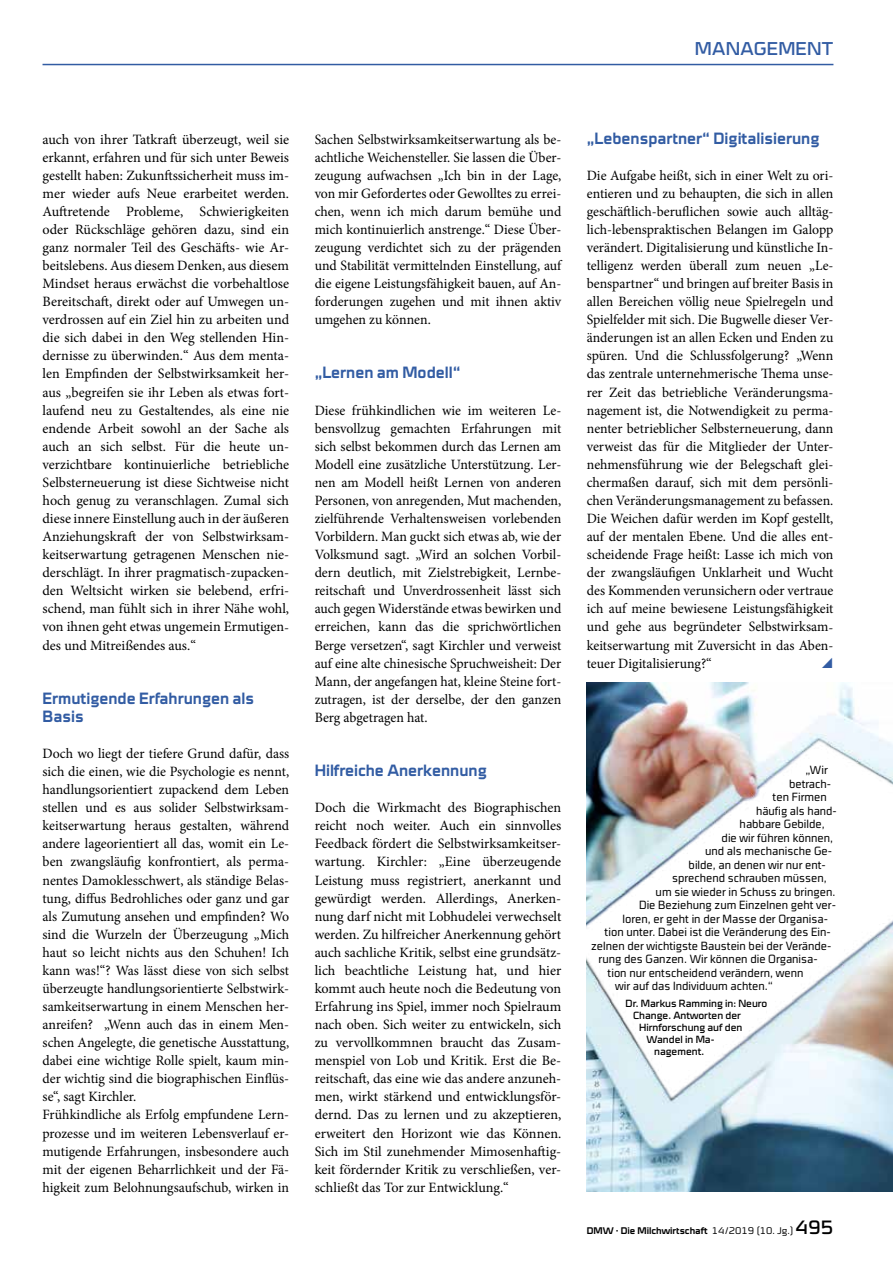
<style>
.page{position:relative;width:893px;height:1263px;background:#fff}
.page>*{position:absolute;margin:0;border:0;box-sizing:border-box;transform-origin:0 0}
.t1{font:18.75px "Cube OT";letter-spacing:.01em;color:#325ca3}
.t2{font:700 16.5px/18px "Cube OT";color:#325ca3}
.t3{font:14.25px/18px "Minion Pro";color:#000;text-align:justify}
.t4{font:300 condensed 12px "Cube OT";color:#000}
.t5{font:300 condensed 12px "Cube OT";color:#000;scale:.96 1}
.t6{font:10.5px "Cube OT";color:#000}
.t7{font:700 9.75px "Cube OT";color:#000}
.s1{font-weight:300}
.s2{font-weight:400;font-size:19.5px}
</style>
<div class="page">
<hr style="left:43px;top:64px;width:790px;height:1px;background:#325ca3">
<img style="left:587px;top:683px;width:306px;height:509px">
<h1 class="t1" style="left:695px;top:38px;width:140px">MANAGEMENT</h1>
<p class="t3" style="left:43px;top:130px;width:248px">auch von ihrer Tatkraft überzeugt, weil sie erkannt, erfahren und für sich unter Beweis gestellt haben: Zukunftssicherheit muss im&shy;mer wieder aufs Neue erarbeitet werden.<br>Auftretende Probleme, Schwierigkeiten oder Rückschläge gehören dazu, sind ein ganz normaler Teil des Geschäfts- wie Ar&shy;beitslebens. Aus diesem Denken, aus diesem Mindset heraus erwächst die vorbehaltlose Bereitschaft, direkt oder auf Umwegen un&shy;verdrossen auf ein Ziel hin zu arbeiten und die sich dabei in den Weg stellenden Hin&shy;dernisse zu überwinden.“ Aus dem menta&shy;len Empfinden der Selbstwirksamkeit her&shy;aus „begreifen sie ihr Leben als etwas fort&shy;laufend neu zu Gestaltendes, als eine nie endende Arbeit sowohl an der Sache als auch an sich selbst. Für die heute un&shy;verzichtbare kontinuierliche betriebliche Selbsterneuerung ist diese Sichtweise nicht hoch genug zu veranschlagen. Zumal sich diese innere Einstellung auch in der äußeren Anziehungskraft der von Selbstwirksam&shy;keitserwartung getragenen Menschen nie&shy;derschlägt. In ihrer pragmatisch-zupacken&shy;den Weltsicht wirken sie belebend, erfri&shy;schend, man fühlt sich in ihrer Nähe wohl, von ihnen geht etwas ungemein Ermutigen&shy;des und Mitreißendes aus.“</p>
<p class="t2" style="left:43px;top:689px;width:213px">Ermutigende Erfahrungen als<br>Basis</p>
<p class="t3" style="left:43px;top:744px;width:248px;text-align:left">Doch wo liegt der tiefere Grund dafür, dass sich die einen, wie die Psychologie es nennt, handlungsorientiert zupackend dem Leben stellen und es aus solider Selbstwirksam&shy;keitserwartung heraus gestalten, während andere lageorientiert all das, womit ein Le&shy;ben zwangsläufig konfrontiert, als perma&shy;nentes Damoklesschwert, als ständige Belas&shy;tung, diffus Bedrohliches oder ganz und gar als Zumutung ansehen und empfinden? Wo sind die Wurzeln der Überzeugung „Mich haut so leicht nichts aus den Schuhen! Ich kann was!“? Was lässt diese von sich selbst überzeugte handlungsorientierte Selbstwirk&shy;samkeitserwartung in einem Menschen her&shy;anreifen? „Wenn auch das in einem Men&shy;schen Angelegte, die genetische Ausstattung, dabei eine wichtige Rolle spielt, kaum min&shy;der wichtig sind die biographischen Einflüs&shy;se“, sagt Kirchler.<br>Frühkindliche als Erfolg empfundene Lern&shy;prozesse und im weiteren Lebensverlauf er&shy;mutigende Erfahrungen, insbesondere auch mit der eigenen Beharrlichkeit und der Fä&shy;higkeit zum Belohnungsaufschub, wirken in</p>
<p class="t3" style="left:315px;top:130px;width:248px">Sachen Selbstwirksamkeitserwartung als be&shy;achtliche Weichensteller. Sie lassen die Über&shy;zeugung aufwachsen „Ich bin in der Lage, von mir Gefordertes oder Gewolltes zu errei&shy;chen, wenn ich mich darum bemühe und mich kontinuierlich anstrenge.“ Diese Über&shy;zeugung verdichtet sich zu der prägenden und Stabilität vermittelnden Einstellung, auf die eigene Leistungsfähigkeit bauen, auf An&shy;forderungen zugehen und mit ihnen aktiv umgehen zu können.</p>
<p class="t2" style="left:315px;top:364px;width:147px">„Lernen am Modell“</p>
<p class="t3" style="left:315px;top:401px;width:248px">Diese frühkindlichen wie im weiteren Le&shy;bensvollzug gemachten Erfahrungen mit sich selbst bekommen durch das Lernen am Modell eine zusätzliche Unterstützung. Ler&shy;nen am Modell heißt Lernen von anderen Personen, von anregenden, Mut machenden, zielführende Verhaltensweisen vorlebenden Vorbildern. Man guckt sich etwas ab, wie der Volksmund sagt. „Wird an solchen Vorbil&shy;dern deutlich, mit Zielstrebigkeit, Lernbe&shy;reitschaft und Unverdrossenheit lässt sich auch gegen Widerstände etwas bewirken und erreichen, kann das die sprichwörtlichen Berge versetzen“, sagt Kirchler und verweist auf eine alte chinesische Spruchweisheit: Der Mann, der angefangen hat, kleine Steine fort&shy;zutragen, ist der derselbe, der den ganzen Berg abgetragen hat.</p>
<p class="t2" style="left:315px;top:761px;width:174px">Hilfreiche Anerkennung</p>
<p class="t3" style="left:315px;top:799px;width:248px">Doch die Wirkmacht des Biographischen reicht noch weiter. Auch ein sinnvolles Feedback fördert die Selbstwirksamkeitser&shy;wartung. Kirchler: „Eine überzeugende Leistung muss registriert, anerkannt und gewürdigt werden. Allerdings, Anerken&shy;nung darf nicht mit Lobhudelei verwechselt werden. Zu hilfreicher Anerkennung gehört auch sachliche Kritik, selbst eine grundsätz&shy;lich beachtliche Leistung hat, und hier kommt auch heute noch die Bedeutung von Erfahrung ins Spiel, immer noch Spielraum nach oben. Sich weiter zu entwickeln, sich zu vervollkommnen braucht das Zusam&shy;menspiel von Lob und Kritik. Erst die Be&shy;reitschaft, das eine wie das andere anzuneh&shy;men, wirkt stärkend und entwicklungsför&shy;dernd. Das zu lernen und zu akzeptieren, erweitert den Horizont wie das Können.<br>Sich im Stil zunehmender Mimosenhaftig&shy;keit fördernder Kritik zu verschließen, ver&shy;schließt das Tor zur Entwicklung.“</p>
<p class="t2" style="left:587px;top:129px;width:234px">„Lebenspartner“ Digitalisierung</p>
<p class="t3" style="left:587px;top:166px;width:248px">Die Aufgabe heißt, sich in einer Welt zu ori&shy;entieren und zu behaupten, die sich in allen geschäftlich-beruflichen sowie auch alltäg&shy;lich-lebenspraktischen Belangen im Galopp verändert. Digitalisierung und künstliche In&shy;telligenz werden überall zum neuen „Le&shy;benspartner“ und bringen auf breiter Basis in allen Bereichen völlig neue Spielregeln und Spielfelder mit sich. Die Bugwelle dieser Ver&shy;änderungen ist an allen Ecken und Enden zu spüren. Und die Schlussfolgerung? „Wenn das zentrale unternehmerische Thema unse&shy;rer Zeit das betriebliche Veränderungsma&shy;nagement ist, die Notwendigkeit zu perma&shy;nenter betrieblicher Selbsterneuerung, dann verweist das für die Mitglieder der Unter&shy;nehmensführung wie der Belegschaft glei&shy;chermaßen darauf, sich mit dem persönli&shy;chen Veränderungsmanagement zu befassen.<br>Die Weichen dafür werden im Kopf gestellt, auf der mentalen Ebene. Und die alles ent&shy;scheidende Frage heißt: Lasse ich mich von der zwangsläufigen Unklarheit und Wucht des Kommenden verunsichern oder vertraue ich auf meine bewiesene Leistungsfähigkeit und gehe aus begründeter Selbstwirksam&shy;keitserwartung mit Zuversicht in das Aben&shy;teuer Digitalisierung?“</p>
<p class="t4" style="left:806px;top:764px;width:24px">„Wir</p>
<p class="t4" style="left:789px;top:777px;width:44px">betrach-</p>
<p class="t4" style="left:773px;top:791px;width:56px">ten Firmen</p>
<p class="t5" style="left:756px;top:804px;width:85px">häufig als hand-</p>
<p class="t4" style="left:740px;top:818px;width:87px">habbare Gebilde,</p>
<p class="t4" style="left:722px;top:831px;width:113px">die wir führen können,</p>
<p class="t4" style="left:705px;top:845px;width:128px">und als mechanische Ge-</p>
<p class="t4" style="left:689px;top:858px;width:139px">bilde, an denen wir nur ent-</p>
<p class="t4" style="left:672px;top:872px;width:156px">sprechend schrauben müssen,</p>
<p class="t4" style="left:656px;top:885px;width:181px">um sie wieder in Schuss zu bringen.</p>
<p class="t4" style="left:639px;top:899px;width:198px">Die Beziehung zum Einzelnen geht ver-</p>
<p class="t4" style="left:623px;top:912px;width:207px">loren, er geht in der Masse der Organisa-</p>
<p class="t4" style="left:605px;top:926px;width:228px">tion unter. Dabei ist die Veränderung des Ein-</p>
<p class="t4" style="left:591px;top:939px;width:242px">zelnen der wichtigste Baustein bei der Verände-</p>
<p class="t4" style="left:599px;top:953px;width:221px">rung des Ganzen. Wir können die Organisa-</p>
<p class="t4" style="left:608px;top:966px;width:197px">tion nur entscheidend verändern, wenn</p>
<p class="t4" style="left:615px;top:980px;width:159px">wir auf das Individuum achten.“</p>
<p class="t6" style="left:626px;top:997px;width:143px">Dr. Markus Ramming in: Neuro</p>
<p class="t6" style="left:633px;top:1009px;width:109px">Change. Antworten der</p>
<p class="t6" style="left:639px;top:1021px;width:105px">Hirnforschung auf den</p>
<p class="t6" style="left:647px;top:1033px;width:69px">Wandel in Ma-</p>
<p class="t6" style="left:654px;top:1045px;width:51px">nagement.</p>
<p class="t7" style="left:587px;top:1225px;width:248px">DMW · Die Milchwirtschaft <span class="s1">14/2019 (10. Jg.)</span> <span class="s2">495</span></p>
</div>
